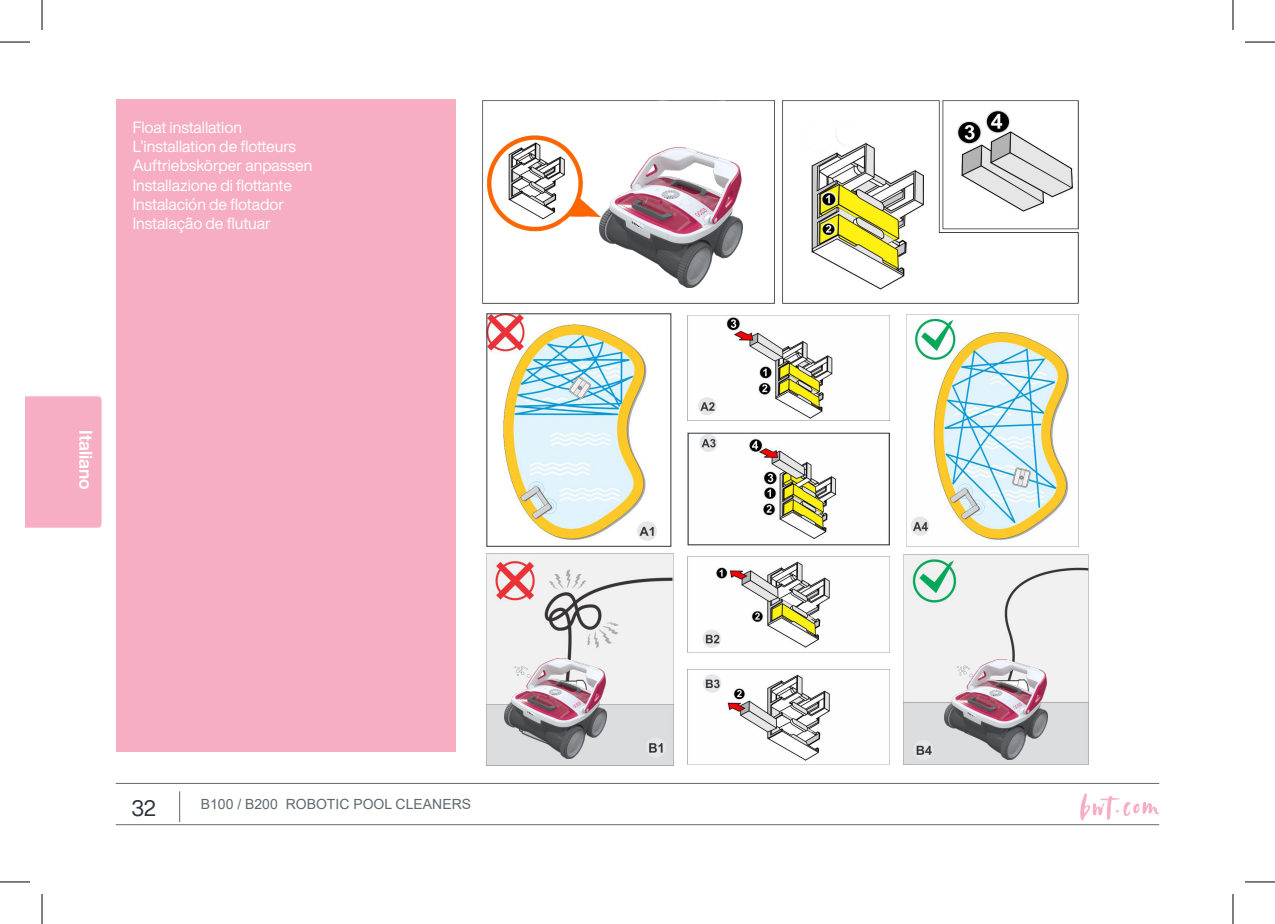
<style>
.page{position:relative;width:1275px;height:924px;background:#fff}
.page>*{position:absolute;margin:0;border:0;box-sizing:border-box;transform-origin:0 0}
.t1{font:22px "Helvetica Now Display";color:#2d323b}
.t2{font:700 18px "Helvetica Now Display";color:#fff}
.t3{font:16px "Helvetica Now Display";color:#fff}
.t4{font:14px "Arial";color:#5f696f}
</style>
<div class="page">
<div style="left:116px;top:99px;width:340px;height:652px;background:#f7adc2"></div>
<img style="left:483px;top:100px;width:292px;height:203px">
<img style="left:783px;top:100px;width:295px;height:203px">
<img style="left:486px;top:553px;width:187px;height:211px">
<img style="left:688px;top:556px;width:201px;height:92px">
<img style="left:688px;top:669px;width:201px;height:92px">
<img style="left:903px;top:554px;width:185px;height:210px">
<img style="left:488px;top:315px;width:168px;height:225px">
<img style="left:688px;top:315px;width:201px;height:106px">
<img style="left:699px;top:435px;width:138px;height:104px">
<div style="left:688px;top:433px;width:201px;height:112px;border:1px solid #2b3743"></div>
<img style="left:906px;top:314px;width:172px;height:232px">
<div style="left:25px;top:396px;width:77px;height:131px;background:#f7adc2"></div>
<div style="left:74px;top:413px;width:21px;height:92px;background:#f7adc2"></div>
<hr style="left:116px;top:823px;width:1043px;height:1px;background:#5f696f">
<hr style="left:116px;top:782px;width:1043px;height:1px;background:#5f696f">
<hr style="left:179px;top:790px;width:1px;height:31px;background:#5f696f">
<svg style="left:1080px;top:793px;width:79px;height:27px"></svg>
<img style="left:944px;top:659px;width:103px;height:99px">
<img style="left:504px;top:658px;width:102px;height:99px">
<img style="left:599px;top:148px;width:144px;height:139px">
<hr style="left:0;top:42px;width:30px;height:1px;background:#000">
<hr style="left:1245px;top:42px;width:30px;height:1px;background:#000">
<hr style="left:0;top:881px;width:30px;height:1px;background:#000">
<hr style="left:1245px;top:881px;width:30px;height:1px;background:#000">
<hr style="left:42px;top:0;width:1px;height:30px;background:#000">
<hr style="left:42px;top:893px;width:1px;height:30px;background:#000">
<hr style="left:1232px;top:0;width:1px;height:30px;background:#000">
<hr style="left:1232px;top:893px;width:1px;height:30px;background:#000">
<p class="t3" style="left:133px;top:116px;width:111px">Float installation</p>
<p class="t3" style="left:133px;top:135px;width:165px">L’installation de flotteurs</p>
<p class="t3" style="left:133px;top:155px;width:181px">Auftriebskörper anpassen</p>
<p class="t3" style="left:133px;top:174px;width:161px">Installazione di flottante</p>
<p class="t3" style="left:133px;top:193px;width:153px">Instalación de flotador</p>
<p class="t3" style="left:133px;top:212px;width:140px">Instalação de flutuar</p>
<p class="t2" style="left:98px;top:430px;width:60px;rotate:90deg">Italiano</p>
<h1 class="t1" style="left:131px;top:792px;width:26px">32</h1>
<p class="t4" style="left:201px;top:794px;width:272px">B100 / B200 ROBOTIC POOL CLEANERS</p>
</div>
